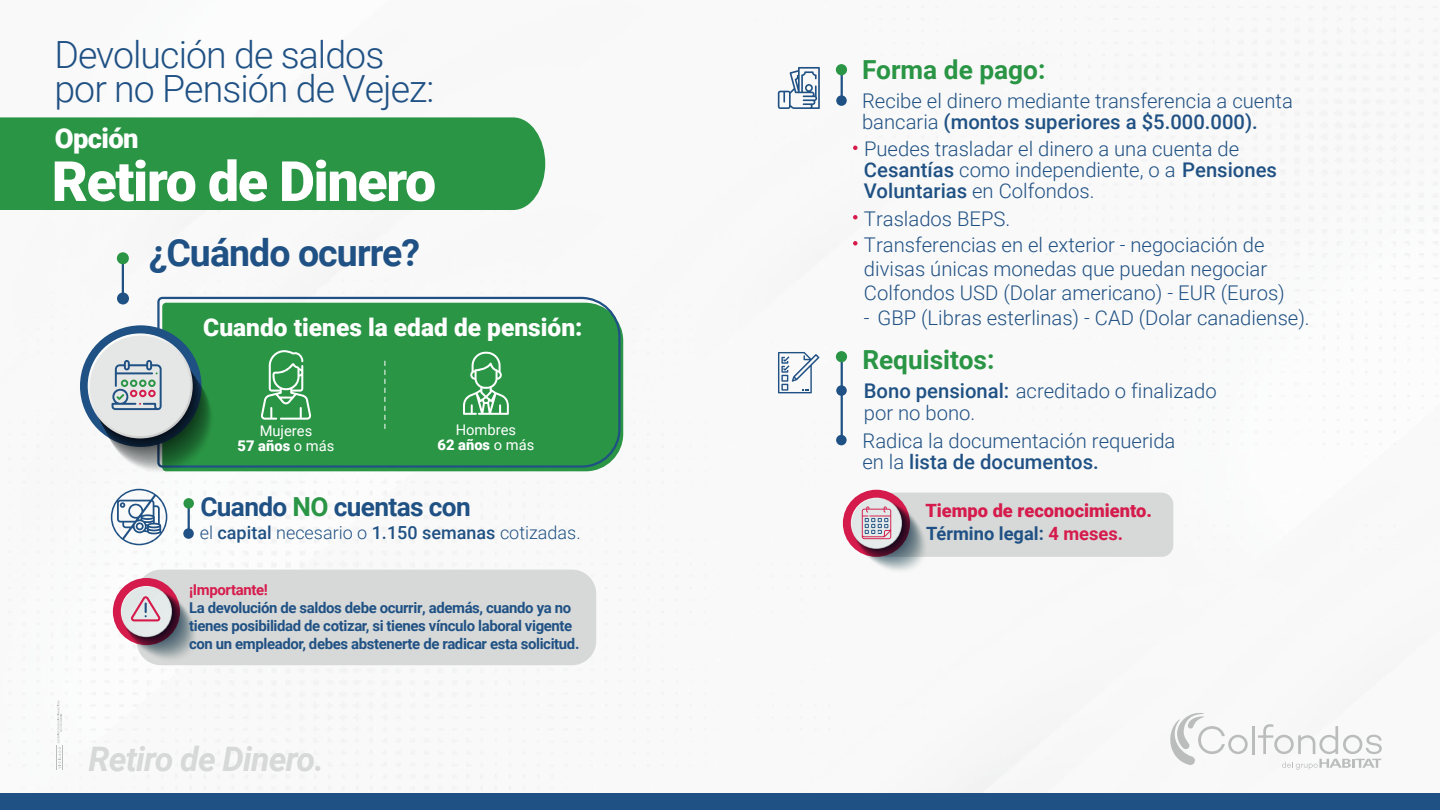
<style>
.page{position:relative;width:1440px;height:810px;background:#fff}
.page>*{position:absolute;margin:0;border:0;box-sizing:border-box;transform-origin:0 0}
.t1{font:900 55.5px "Roboto";letter-spacing:-.025em;color:#fff}
.t2{font:300 37.5px/33.8px "Roboto";letter-spacing:-.025em;color:#205184}
.t3{font:700 37.5px "Roboto";letter-spacing:-.025em;color:#205184}
.t4{font:italic 700 33.83px "Roboto";letter-spacing:-.025em;color:#d7d9d8}
.t5{font:900 27.45px "Roboto";letter-spacing:-.025em;color:#fff}
.t6{font:700 26.25px "Roboto";color:#2a9545}
.t7{font:700 26.25px "Roboto";letter-spacing:-.025em;color:#205184}
.t8{font:900 24.53px "Roboto";color:#fff}
.t9{font:300 20.25px/21px "Roboto";color:#205184}
.t10{font:900 18.3px/23px "Roboto";color:#d51b4c}
.t11{font:300 18px "Roboto";color:#205184}
.t12{font:700 14.92px/18px "Roboto";letter-spacing:-.025em;color:#205184}
.t13{font:700 14.92px "Roboto";letter-spacing:-.025em;color:#d61b4c}
.t14{font:14.7px/14.7px "Roboto";color:#fff;text-align:center}
.s1{font-weight:900}
.s2{color:#2a9545}
.s3{font-weight:500}
.s4{font-weight:700;color:#205184}
.s5{font-weight:700}
</style>
<div class="page">
<img style="left:8px;top:6px;width:1430px;height:787px">
<hr style="left:1252px;top:726px;width:3px;height:28px;background:#bbbdbd">
<svg style="left:1258px;top:724px;width:124px;height:46px"></svg>
<svg style="left:1168px;top:711px;width:80px;height:55px"></svg>
<svg style="left:56px;top:700px;width:7px;height:70px"></svg>
<div style="left:0;top:117px;width:545px;height:93px;background:#2a9545"></div>
<div style="left:0;top:793px;width:1440px;height:17px;background:#205184"></div>
<svg style="left:156px;top:296px;width:466px;height:173px;background:#32964e"></svg>
<div style="left:80px;top:325px;width:122px;height:122px;background:#205184;border-radius:50%"></div>
<svg style="left:385px;top:361px;width:1px;height:69px"></svg>
<svg style="left:261px;top:350px;width:50px;height:70px;background:#59ac6e"></svg>
<svg style="left:463px;top:352px;width:46px;height:63px"></svg>
<svg style="left:778px;top:67px;width:42px;height:42px"></svg>
<hr style="left:841px;top:68px;width:2px;height:32px;background:#205184">
<div style="left:836px;top:64px;width:11px;height:11px;background:#2a9545;border-radius:50%"></div>
<div style="left:836px;top:95px;width:11px;height:11px;background:#205184;border-radius:50%"></div>
<div style="left:137px;top:570px;width:459px;height:95px;background:#d7d9d8;border-radius:24px"></div>
<div style="left:113px;top:578px;width:67px;height:67px;background:#d51b4c;border-radius:50%"></div>
<hr style="left:188px;top:503px;width:2px;height:33px;background:#205184">
<div style="left:183px;top:498px;width:11px;height:11px;background:#2a9545;border-radius:50%"></div>
<div style="left:183px;top:528px;width:11px;height:11px;background:#205184;border-radius:50%"></div>
<hr style="left:122px;top:258px;width:2px;height:41px;background:#205184">
<div style="left:117px;top:252px;width:12px;height:12px;background:#2a9545;border-radius:50%"></div>
<div style="left:117px;top:292px;width:12px;height:12px;background:#205184;border-radius:50%"></div>
<svg style="left:853px;top:146px;width:5px;height:4px"></svg>
<svg style="left:122px;top:586px;width:73px;height:78px"></svg>
<svg style="left:87px;top:333px;width:127px;height:142px"></svg>
<svg style="left:111px;top:489px;width:56px;height:56px"></svg>
<svg style="left:853px;top:215px;width:5px;height:5px"></svg>
<svg style="left:853px;top:241px;width:5px;height:5px"></svg>
<hr style="left:841px;top:358px;width:2px;height:82px;background:#205184">
<div style="left:836px;top:351px;width:11px;height:11px;background:#2a9545;border-radius:50%"></div>
<div style="left:836px;top:385px;width:11px;height:11px;background:#205184;border-radius:50%"></div>
<div style="left:836px;top:435px;width:11px;height:10px;background:#205184;border-radius:50%"></div>
<svg style="left:778px;top:352px;width:42px;height:41px"></svg>
<div style="left:874px;top:493px;width:299px;height:64px;background:#d7d9d8;border-radius:12px"></div>
<div style="left:843px;top:490px;width:67px;height:67px;background:#d51b4c;border-radius:50%"></div>
<svg style="left:852px;top:498px;width:77px;height:78px"></svg>
<h2 class="t2" style="left:54px;top:36px;width:381px">Devolución de saldos por no Pensión de Vejez:</h2>
<h3 class="t5" style="left:55px;top:119px;width:85px">Opción</h3>
<h1 class="t1" style="left:52px;top:142px;width:386px">Retiro de Dinero</h1>
<h2 class="t3" style="left:149px;top:226px;width:273px">¿Cuándo ocurre?</h2>
<p class="t8" style="left:203px;top:310px;width:381px">Cuando tienes la edad de pensión:</p>
<p class="t14" style="left:238px;top:423px;width:98px">Mujeres<br><span class="s1">57 años</span> o más</p>
<p class="t14" style="left:438px;top:422px;width:98px">Hombres<br><span class="s1">62 años</span> o más</p>
<p class="t7" style="left:200px;top:489px;width:272px">Cuando <span class="s2">NO</span> cuentas con</p>
<p class="t11" style="left:200px;top:520px;width:382px">el <span class="s3">capital</span> necesario o <span class="s3">1.150 semanas</span> cotizadas.</p>
<p class="t13" style="left:189px;top:579px;width:80px">¡Importante!</p>
<p class="t12" style="left:189px;top:598px;width:392px">La devolución de saldos debe ocurrir, además, cuando ya no tienes posibilidad de cotizar, si tienes vínculo laboral vigente con un empleador, debes abstenerte de radicar esta solicitud.</p>
<h3 class="t4" style="left:88px;top:735px;width:237px">Retiro de Dinero.</h3>
<p class="t6" style="left:862px;top:51px;width:185px">Forma de pago:</p>
<p class="t9" style="left:862px;top:90px;width:432px">Recibe el dinero mediante transferencia a cuenta bancaria <span class="s3">(montos superiores a $5.000.000).</span></p>
<p class="t9" style="left:864px;top:138px;width:377px">Puedes trasladar el dinero a una cuenta de</p>
<p class="t9" style="left:864px;top:159px;width:414px"><span class="s3">Cesantías</span> como independiente, o a <span class="s3">Pensiones<br>Voluntarias</span> en Colfondos.</p>
<p class="t9" style="left:864px;top:205px;width:402px;line-height:26px">Traslados BEPS.<br>Transferencias en el exterior - negociación de</p>
<p class="t9" style="left:864px;top:256px;width:422px;line-height:24.3px">divisas únicas monedas que puedan negociar<br>Colfondos USD (Dolar americano) - EUR (Euros)</p>
<p class="t9" style="left:864px;top:306px;width:447px">- GBP (Libras esterlinas) - CAD (Dolar canadiense).</p>
<p class="t6" style="left:862px;top:341px;width:134px">Requisitos:</p>
<p class="t9" style="left:864px;top:379px;width:354px;line-height:21.8px"><span class="s3">Bono pensional:</span> acreditado o finalizado por no bono.</p>
<p class="t9" style="left:862px;top:429px;width:314px;line-height:21.8px">Radica la documentación requerida en la <span class="s3">lista de documentos.</span></p>
<p class="t10" style="left:925px;top:498px;width:228px">Tiempo de reconocimiento.<br><span class="s4">Término legal:</span> <span class="s5">4 meses.</span></p>
</div>
